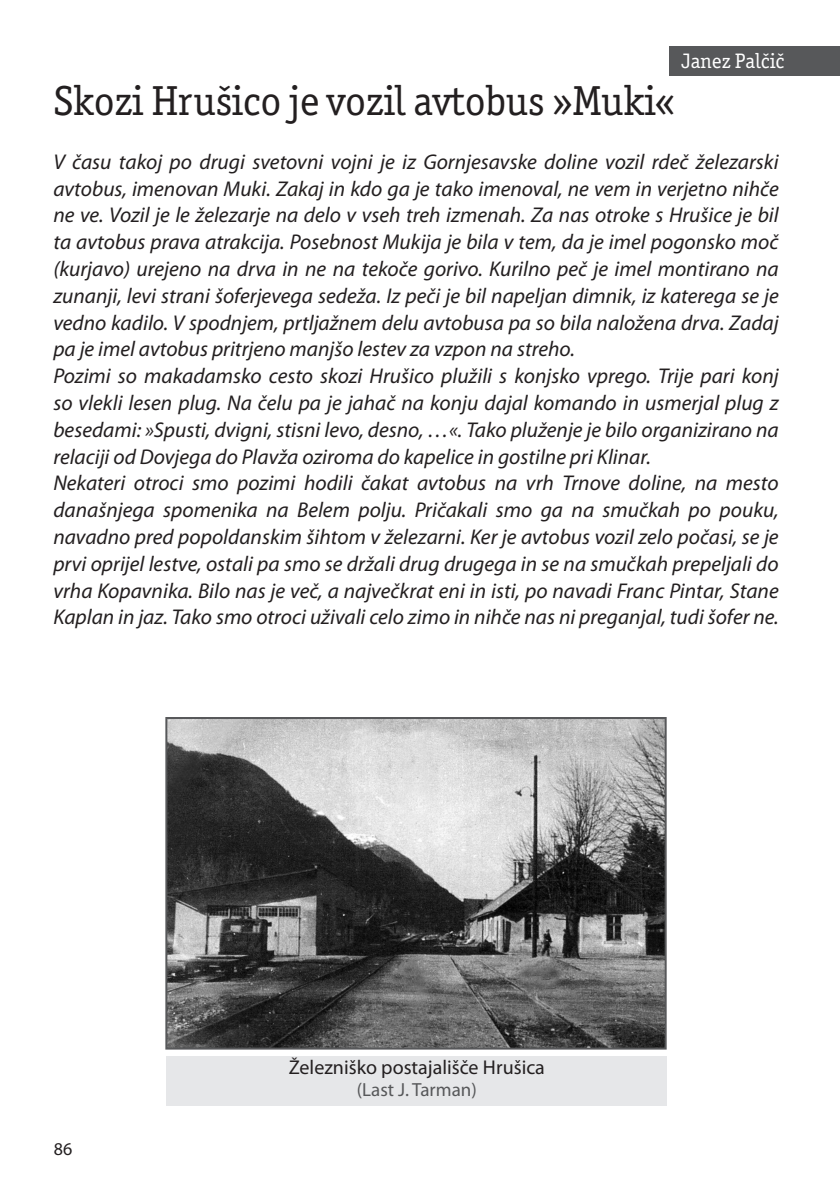
<style>
.page{position:relative;width:840px;height:1191px;background:#fff}
.page>*{position:absolute;margin:0;border:0;box-sizing:border-box;transform-origin:0 0}
.t1{font:42px "Officina Ser Itc TEE";letter-spacing:-.01em;color:#231f20}
.t2{font:italic 21.4px/26.8px "Myriad Pro";color:#231f20;text-align:justify}
.t3{font:21px "Officina Ser Itc TEE";color:#fff}
.podnapis{font:20px "Myriad Pro";color:#231f20}
.vir{font:19px "Myriad Pro";color:#57585a}
.t4{font:18px "Myriad Pro";color:#231f20}
</style>
<div class="page">
<div style="left:669px;top:46px;width:170px;height:29px;background:#57585a"></div>
<img style="left:168px;top:720px;width:495px;height:326px">
<div style="left:165px;top:717px;width:501px;height:332px;border:2px solid #57585a"></div>
<div style="left:167px;top:1055px;width:499px;height:50px;background:#e6e7e9"></div>
<p class="t3" style="left:681px;top:48px;width:104px">Janez Palčič</p>
<p class="t1" style="left:53px;top:77px;width:623px">Skozi Hrušico je vozil avtobus »Muki«</p>
<p class="t2" style="left:53px;top:148px;width:726px">V času takoj po drugi svetovni vojni je iz Gornjesavske doline vozil rdeč železarski avtobus, imenovan Muki. Zakaj in kdo ga je tako imenoval, ne vem in verjetno nihče ne ve. Vozil je le železarje na delo v vseh treh izmenah. Za nas otroke s Hrušice je bil ta avtobus prava atrakcija. Posebnost Mukija je bila v tem, da je imel pogonsko moč (kurjavo) urejeno na drva in ne na tekoče gorivo. Kurilno peč je imel montirano na zunanji, levi strani šoferjevega sedeža. Iz peči je bil napeljan dimnik, iz katerega se je vedno kadilo. V spodnjem, prtljažnem delu avtobusa pa so bila naložena drva. Zadaj pa je imel avtobus pritrjeno manjšo lestev za vzpon na streho.</p>
<p class="t2" style="left:53px;top:362px;width:726px">Pozimi so makadamsko cesto skozi Hrušico plužili s konjsko vprego. Trije pari konj so vlekli lesen plug. Na čelu pa je jahač na konju dajal komando in usmerjal plug z besedami: »Spusti, dvigni, stisni levo, desno, …«. Tako pluženje je bilo organizirano na relaciji od Dovjega do Plavža oziroma do kapelice in gostilne pri Klinar.</p>
<p class="t2" style="left:53px;top:469px;width:726px">Nekateri otroci smo pozimi hodili čakat avtobus na vrh Trnove doline, na mesto današnjega spomenika na Belem polju. Pričakali smo ga na smučkah po pouku, navadno pred popoldanskim šihtom v železarni. Ker je avtobus vozil zelo počasi, se je prvi oprijel lestve, ostali pa smo se držali drug drugega in se na smučkah prepeljali do vrha Kopavnika. Bilo nas je več, a največkrat eni in isti, po navadi Franc Pintar, Stane Kaplan in jaz. Tako smo otroci uživali celo zimo in nihče nas ni preganjal, tudi šofer ne.</p>
<p class="t4" style="left:54px;top:1138px;width:20px">86</p>
<p class="podnapis" style="left:288px;top:1054px;width:257px">Železniško postajališče Hrušica</p>
<p class="vir" style="left:356px;top:1078px;width:121px">(Last J. Tarman)</p>
</div>
